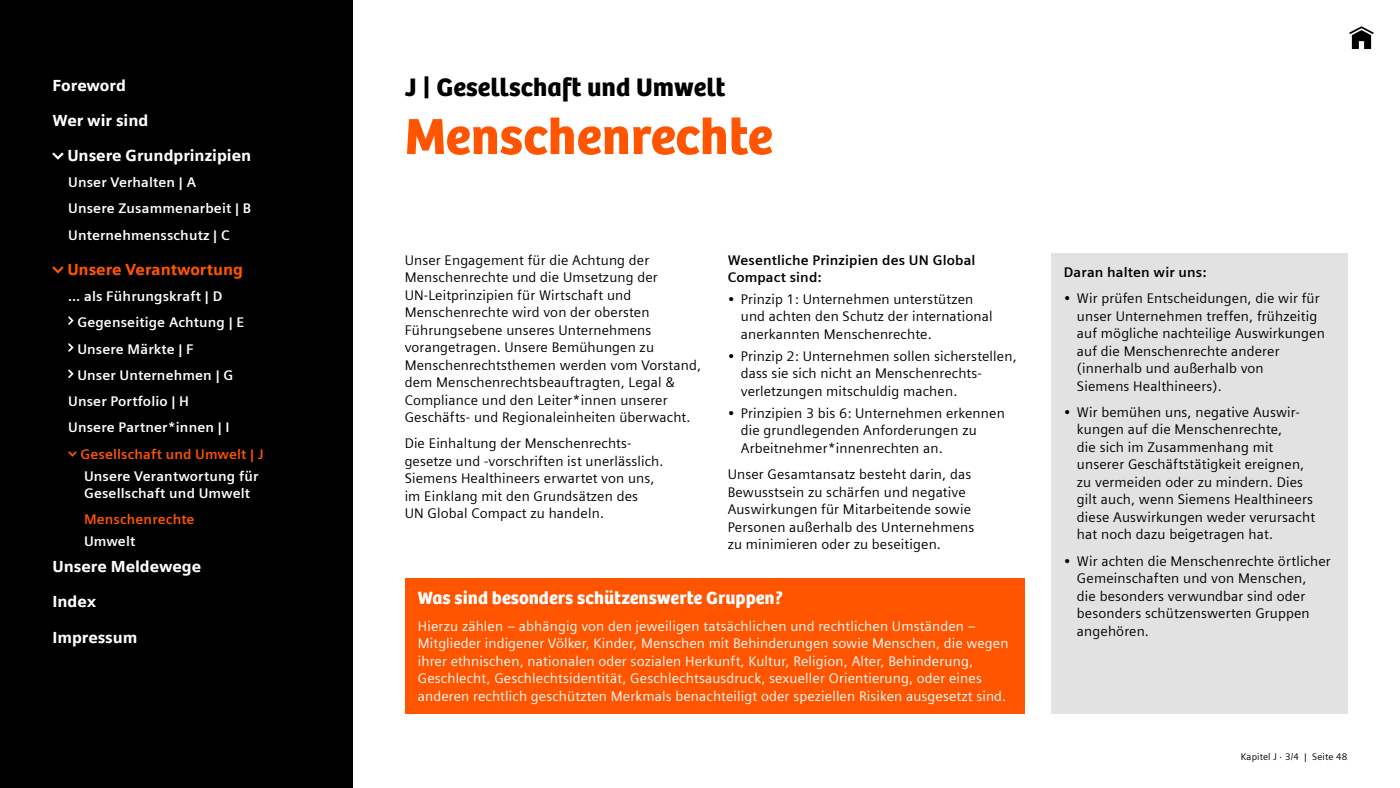
<style>
.page{position:relative;width:1400px;height:788px;background:#fff}
.page>*{position:absolute;margin:0;border:0;box-sizing:border-box;transform-origin:0 0}
.t1{font:52.5px "SH Bree Headline Regular";color:#f50}
.t2{font:26.25px "SH Bree Headline Regular";color:#000}
.t3{font:18.38px "SH Bree Headline Regular";color:#fff}
.t4{font:900 15.75px "Siemens Sans";color:#fff}
.t5{font:900 15.75px "Siemens Sans";color:#f50}
.t6{font:14px/17.5px "Siemens Sans";letter-spacing:.01em;color:#000}
.t7{font:14px/17.5px "Siemens Sans";letter-spacing:.01em;color:#fff}
.t8{font:700 14px/26.2px "Siemens Sans";letter-spacing:.01em;color:#fff}
.t9{font:700 14px/17.5px "Siemens Sans";letter-spacing:.01em;color:#000}
.t10{font:700 14px "Siemens Sans";letter-spacing:.01em;color:#f50}
.t11{font:9.62px "Siemens Sans";letter-spacing:.015em;color:#000}
</style>
<div class="page">
<div style="left:1051px;top:253px;width:297px;height:460px;background:#e2e2e2"></div>
<div style="left:405px;top:578px;width:619px;height:135px;background:#f50"></div>
<div style="left:0;top:0;width:352px;height:788px;background:#000"></div>
<svg style="left:52px;top:153px;width:12px;height:7px"></svg>
<svg style="left:52px;top:266px;width:12px;height:7px"></svg>
<svg style="left:68px;top:316px;width:6px;height:9px"></svg>
<svg style="left:68px;top:343px;width:6px;height:9px"></svg>
<svg style="left:68px;top:369px;width:6px;height:9px"></svg>
<svg style="left:68px;top:451px;width:9px;height:5px"></svg>
<svg style="left:1349px;top:26px;width:25px;height:23px"></svg>
<p class="t4" style="left:52px;top:73px;width:75px">Foreword</p>
<p class="t4" style="left:52px;top:108px;width:97px">Wer wir sind</p>
<p class="t4" style="left:67px;top:143px;width:185px">Unsere Grundprinzipien</p>
<p class="t8" style="left:68px;top:168px;width:184px">Unser Verhalten | A<br>Unsere Zusammenarbeit | B<br>Unternehmensschutz | C</p>
<p class="t5" style="left:67px;top:257px;width:177px">Unsere Verantwortung</p>
<p class="t8" style="left:68px;top:282px;width:156px">… als Führungskraft | D</p>
<p class="t8" style="left:77px;top:308px;width:169px">Gegenseitige Achtung | E</p>
<p class="t8" style="left:77px;top:335px;width:118px">Unsere Märkte | F</p>
<p class="t8" style="left:77px;top:361px;width:157px">Unser Unternehmen | G</p>
<p class="t8" style="left:68px;top:387px;width:122px">Unser Portfolio | H</p>
<p class="t8" style="left:68px;top:413px;width:163px">Unsere Partner*innen | I</p>
<p class="t10" style="left:80px;top:443px;width:185px">Gesellschaft und Umwelt | J</p>
<p class="t8" style="left:84px;top:466px;width:176px;line-height:17.5px">Unsere Verantwortung für<br>Gesellschaft und Umwelt</p>
<p class="t10" style="left:84px;top:508px;width:112px">Menschenrechte</p>
<p class="t8" style="left:84px;top:527px;width:53px">Umwelt</p>
<p class="t4" style="left:52px;top:554px;width:150px">Unsere Meldewege</p>
<p class="t4" style="left:52px;top:589px;width:45px">Index</p>
<p class="t4" style="left:52px;top:624px;width:87px">Impressum</p>
<h2 class="t2" style="left:405px;top:67px;width:322px">J | Gesellschaft und Umwelt</h2>
<h1 class="t1" style="left:405px;top:95px;width:370px">Menschenrechte</h1>
<p class="t6" style="left:405px;top:250px;width:298px">Unser Engagement für die Achtung der Menschenrechte und die Umsetzung der UN-Leitprinzipien für Wirtschaft und Menschenrechte wird von der obersten Führungsebene unseres Unternehmens vorangetragen. Unsere Bemühungen zu Menschenrechtsthemen werden vom Vorstand, dem Menschenrechtsbeauftragten, Legal &amp; Compliance und den Leiter*innen unserer Geschäfts- und Regionaleinheiten überwacht.</p>
<p class="t6" style="left:405px;top:434px;width:260px">Die Einhaltung der Menschenrechts&shy;gesetze und -vorschriften ist unerlässlich.<br>Siemens Healthineers erwartet von uns, im Einklang mit den Grundsätzen des<br>UN Global Compact zu handeln.</p>
<p class="t9" style="left:728px;top:250px;width:249px">Wesentliche Prinzipien des UN Global<br>Compact sind:</p>
<p class="t6" style="left:741px;top:289px;width:253px;text-indent:-13px">• Prinzip 1: Unternehmen unterstützen und achten den Schutz der international anerkannten Menschenrechte.</p>
<p class="t6" style="left:741px;top:346px;width:277px;text-indent:-13px">• Prinzip 2: Unternehmen sollen sicherstellen, dass sie sich nicht an Menschenrechts&shy;verletzungen mitschuldig machen.</p>
<p class="t6" style="left:741px;top:403px;width:266px;text-indent:-13px">• Prinzipien 3 bis 6: Unternehmen erkennen die grundlegenden Anforderungen zu<br>Arbeitnehmer*innenrechten an.</p>
<p class="t6" style="left:728px;top:464px;width:248px">Unser Gesamtansatz besteht darin, das Bewusstsein zu schärfen und negative Auswirkungen für Mitarbeitende sowie Personen außerhalb des Unternehmens zu minimieren oder zu beseitigen.</p>
<h3 class="t3" style="left:418px;top:583px;width:368px">Was sind besonders schützenswerte Gruppen?</h3>
<p class="t7" style="left:418px;top:616px;width:592px">Hierzu zählen – abhängig von den jeweiligen tatsächlichen und rechtlichen Umständen – Mitglieder indigener Völker, Kinder, Menschen mit Behinderungen sowie Menschen, die wegen ihrer ethnischen, nationalen oder sozialen Herkunft, Kultur, Religion, Alter, Behinderung, Geschlecht, Geschlechtsidentität, Geschlechtsausdruck, sexueller Orientierung, oder eines anderen rechtlich geschützten Merkmals benachteiligt oder speziellen Risiken ausgesetzt sind.</p>
<p class="t9" style="left:1064px;top:262px;width:144px">Daran halten wir uns:</p>
<p class="t6" style="left:1077px;top:288px;width:249px;text-indent:-13px">• Wir prüfen Entscheidungen, die wir für unser Unternehmen treffen, frühzeitig auf mögliche nachteilige Auswirkungen auf die Menschenrechte anderer (innerhalb und außerhalb von<br>Siemens Healthineers).</p>
<p class="t6" style="left:1077px;top:402px;width:240px;text-indent:-13px">• Wir bemühen uns, negative Auswir&shy;kungen auf die Menschenrechte,<br>die sich im Zusammenhang mit unserer Geschäftstätigkeit ereignen, zu vermeiden oder zu mindern. Dies gilt auch, wenn Siemens Healthineers diese Auswirkungen weder verursacht hat noch dazu beigetragen hat.</p>
<p class="t6" style="left:1077px;top:551px;width:255px;text-indent:-13px">• Wir achten die Menschenrechte örtlicher<br>Gemeinschaften und von Menschen,<br>die besonders verwundbar sind oder besonders schützenswerten Gruppen angehören.</p>
<p class="t11" style="left:1241px;top:749px;width:108px">Kapitel J · 3/4 | Seite 48</p>
</div>
